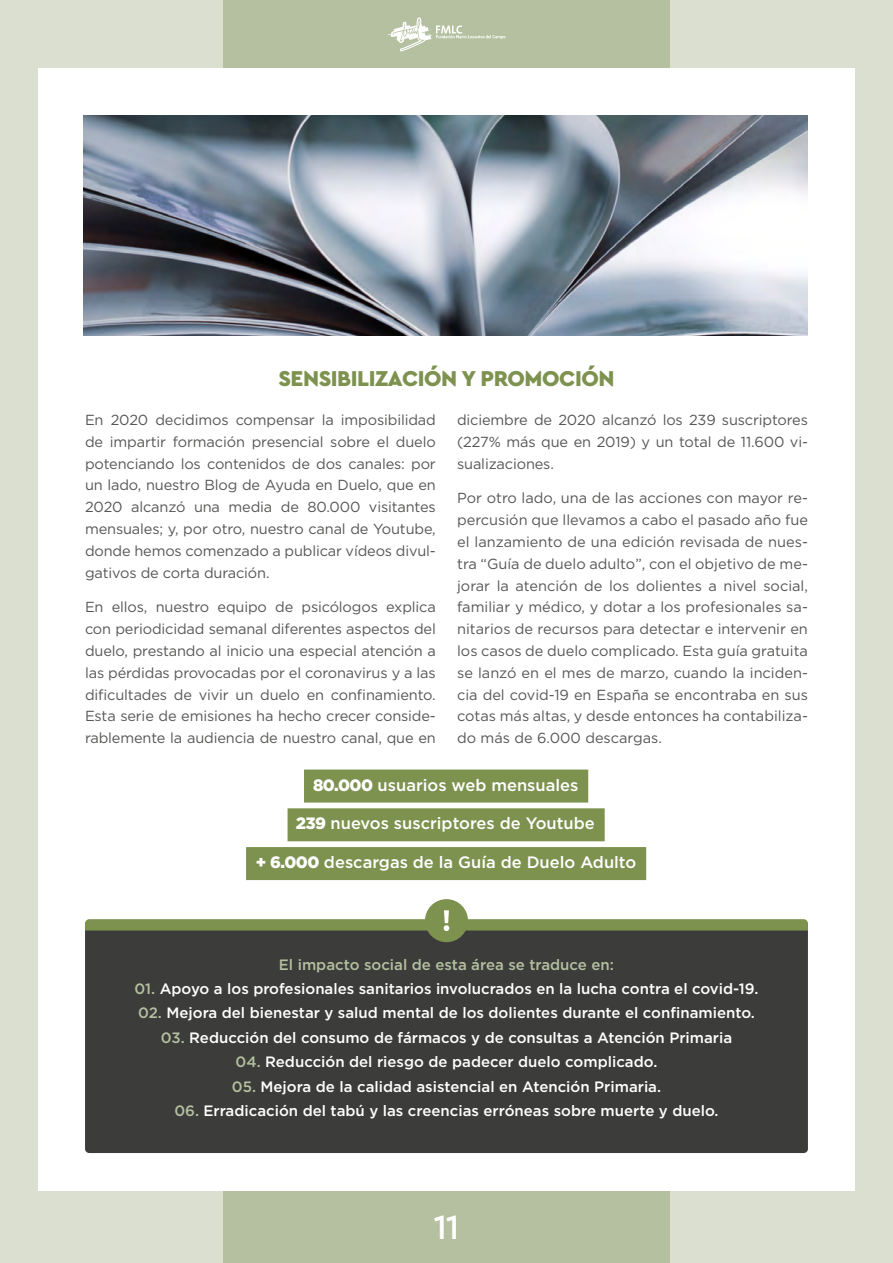
<style>
.page{position:relative;width:893px;height:1263px;background:#dadfcf}
.page>*{position:absolute;margin:0;border:0;box-sizing:border-box;transform-origin:0 0}
.t1{font:500 35.55px "Cera Pro";color:#fff}
.t2{font:900 22.5px "Cera Pro";letter-spacing:-.02em;color:#7e9250}
.t3{font:500 16.5px "Gotham";color:#fff}
.t4{font:500 15px "Gotham";color:#fff}
.t5{font:500 15px "Gotham";color:#b4c09f}
.t6{font:14.55px/21.9px "Gotham";letter-spacing:-.01em;color:#575756;text-align:justify}
.s1{font-weight:900}
.s2{color:#b4c09f}
</style>
<div class="page">
<div style="left:223px;top:0;width:447px;height:1263px;background:#b4c09f"></div>
<svg style="left:387px;top:17px;width:118px;height:34px"></svg>
<div style="left:38px;top:68px;width:817px;height:1123px;background:#fff"></div>
<div style="left:85px;top:931px;width:723px;height:222px;background:#3c3c3b"></div>
<div style="left:304px;top:769px;width:284px;height:33px;background:#7e9250"></div>
<div style="left:288px;top:808px;width:317px;height:33px;background:#7e9250"></div>
<div style="left:246px;top:847px;width:400px;height:33px;background:#7e9250"></div>
<img style="left:83px;top:116px;width:725px;height:220px">
<div style="left:425px;top:899px;width:43px;height:43px;background:#7e9250;border-radius:50%"></div>
<svg style="left:85px;top:910px;width:723px;height:21px"></svg>
<h2 class="t2" style="left:278px;top:364px;width:338px">SENSIBILIZACIÓN Y PROMOCIÓN</h2>
<p class="t6" style="left:85px;top:408px;width:352px">En 2020 decidimos compensar la imposibilidad de impartir formación presencial sobre el duelo potenciando los contenidos de dos canales: por un lado, nuestro Blog de Ayuda en Duelo, que en 2020 alcanzó una media de 80.000 visitantes mensuales; y, por otro, nuestro canal de Youtube, donde hemos comenzado a publicar vídeos divul&shy;gativos de corta duración.</p>
<p class="t6" style="left:85px;top:596px;width:352px">En ellos, nuestro equipo de psicólogos explica con periodicidad semanal diferentes aspectos del duelo, prestando al inicio una especial atención a las pérdidas provocadas por el coronavirus y a las dificultades de vivir un duelo en confinamiento.<br>Esta serie de emisiones ha hecho crecer conside&shy;rablemente la audiencia de nuestro canal, que en</p>
<p class="t6" style="left:457px;top:409px;width:352px">diciembre de 2020 alcanzó los 239 suscriptores (227% más que en 2019) y un total de 11.600 vi&shy;sualizaciones.</p>
<p class="t6" style="left:457px;top:487px;width:352px">Por otro lado, una de las acciones con mayor re&shy;percusión que llevamos a cabo el pasado año fue el lanzamiento de una edición revisada de nues&shy;tra “Guía de duelo adulto”, con el objetivo de me&shy;jorar la atención de los dolientes a nivel social, familiar y médico, y dotar a los profesionales sa&shy;nitarios de recursos para detectar e intervenir en los casos de duelo complicado. Esta guía gratuita se lanzó en el mes de marzo, cuando la inciden&shy;cia del covid-19 en España se encontraba en sus cotas más altas, y desde entonces ha contabiliza&shy;do más de 6.000 descargas.</p>
<p class="t3" style="left:313px;top:774px;width:267px"><span class="s1">80.000</span> usuarios web mensuales</p>
<p class="t3" style="left:296px;top:813px;width:301px"><span class="s1">239</span> nuevos suscriptores de Youtube</p>
<p class="t3" style="left:256px;top:851px;width:382px"><span class="s1">+ 6.000</span> descargas de la Guía de Duelo Adulto</p>
<p class="t5" style="left:279px;top:954px;width:337px">El impacto social de esta área se traduce en:</p>
<p class="t4" style="left:134px;top:979px;width:626px"><span class="s2">01.</span> Apoyo a los profesionales sanitarios involucrados en la lucha contra el covid-19.</p>
<p class="t4" style="left:138px;top:1003px;width:618px"><span class="s2">02.</span> Mejora del bienestar y salud mental de los dolientes durante el confinamiento.</p>
<p class="t4" style="left:161px;top:1028px;width:573px"><span class="s2">03.</span> Reducción del consumo de fármacos y de consultas a Atención Primaria</p>
<p class="t4" style="left:236px;top:1052px;width:423px"><span class="s2">04.</span> Reducción del riesgo de padecer duelo complicado.</p>
<p class="t4" style="left:232px;top:1076px;width:431px"><span class="s2">05.</span> Mejora de la calidad asistencial en Atención Primaria.</p>
<p class="t4" style="left:174px;top:1101px;width:546px"><span class="s2">06.</span> Erradicación del tabú y las creencias erróneas sobre muerte y duelo.</p>
<h1 class="t1" style="left:433px;top:1203px;width:28px">11</h1>
</div>
